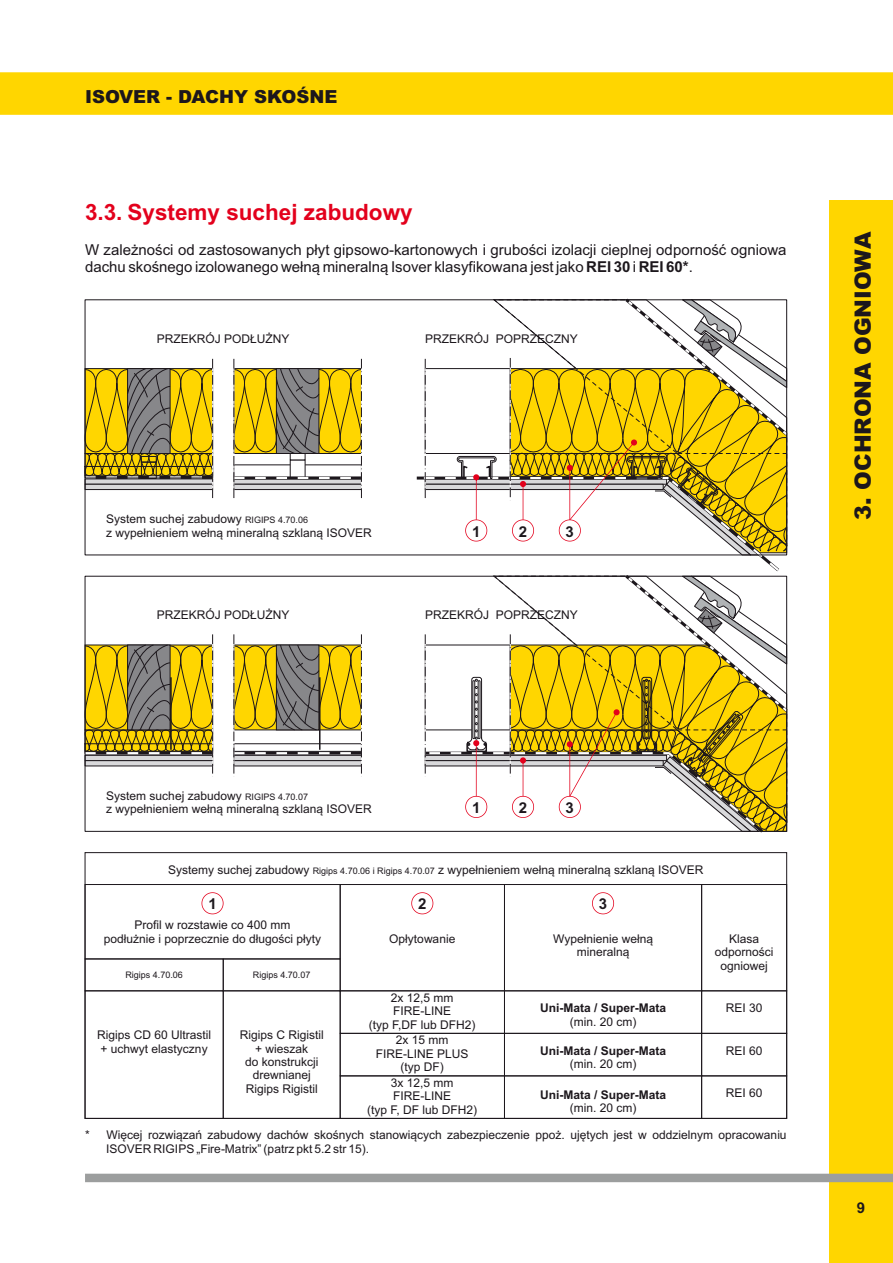
<style>
.page{position:relative;width:893px;height:1263px;background:#fff}
.page>*{position:absolute;margin:0;border:0;box-sizing:border-box;transform-origin:0 0}
.t1{font:700 22.5px "Arial";color:#e3001c}
.t2{font:900 22.5px "Arial";color:#1c171c}
.t3{font:900 18px "Arial";color:#1c171c}
.t4{font:15px/16.8px "Arial";color:#1c171c}
.t5{font:700 15px "Arial";color:#1c171c}
.t6{font:12px/13.4px "Arial";color:#1c171c;text-align:center}
.t7{font:700 12px "Arial";color:#1c171c}
.t8{font:9px "Arial";color:#1c171c}
.s1{font-weight:700}
.s2{font-size:9px}
</style>
<div class="page">
<div style="left:0;top:72px;width:893px;height:43px;background:#ffd600"></div>
<div style="left:340px;top:1033px;width:165px;height:43px;border:1px solid #1c171c"></div>
<svg style="left:234px;top:634px;width:128px;height:140px"></svg>
<svg style="left:87px;top:634px;width:126px;height:140px;background:#bfac4d"></svg>
<svg style="left:234px;top:359px;width:128px;height:140px"></svg>
<svg style="left:87px;top:359px;width:126px;height:140px;background:#bfac4b"></svg>
<div style="left:829px;top:200px;width:64px;height:1063px;background:#ffd600"></div>
<div style="left:85px;top:1174px;width:808px;height:8px;background:#9c9e9e"></div>
<div style="left:85px;top:884px;width:255px;height:75px;border:1px solid #1c171c"></div>
<div style="left:340px;top:884px;width:165px;height:107px;border:1px solid #1c171c"></div>
<div style="left:504px;top:884px;width:198px;height:107px;border:1px solid #1c171c"></div>
<div style="left:701px;top:884px;width:86px;height:107px;border:1px solid #1c171c"></div>
<div style="left:85px;top:959px;width:138px;height:32px;border:1px solid #1c171c"></div>
<div style="left:223px;top:959px;width:117px;height:32px;border:1px solid #1c171c"></div>
<div style="left:223px;top:991px;width:117px;height:127px;border:1px solid #1c171c"></div>
<div style="left:504px;top:1033px;width:198px;height:43px;border:1px solid #1c171c"></div>
<div style="left:701px;top:1033px;width:86px;height:43px;border:1px solid #1c171c"></div>
<div style="left:85px;top:852px;width:702px;height:267px;border:1px solid #1c171c"></div>
<svg style="left:592px;top:892px;width:22px;height:22px"></svg>
<svg style="left:411px;top:892px;width:22px;height:22px"></svg>
<svg style="left:202px;top:892px;width:22px;height:22px"></svg>
<svg style="left:414px;top:298px;width:374px;height:535px"></svg>
<h2 class="t3" style="left:85px;top:90px;width:254px">ISOVER - DACHY SKOŚNE</h2>
<h1 class="t1" style="left:85px;top:204px;width:329px">3.3. Systemy suchej zabudowy</h1>
<p class="t4" style="left:85px;top:243px;width:703px">W zależności od zastosowanych płyt gipsowo-kartonowych i grubości izolacji cieplnej odporność ogniowa dachu skośnego izolowanego wełną mineralną Isover klasyfikowana jest jako <span class="s1">REI 30</span> i <span class="s1">REI 60*</span>.</p>
<p class="t6" style="left:157px;top:333px;width:134px">PRZEKRÓJ PODŁUŻNY</p>
<p class="t6" style="left:425px;top:333px;width:154px">PRZEKRÓJ POPRZECZNY</p>
<p class="t6" style="left:106px;top:513px;width:267px;text-align:left">System suchej zabudowy <span class="s2">RIGIPS 4.70.06<br></span>z wypełnieniem wełną mineralną szklaną ISOVER</p>
<p class="t6" style="left:157px;top:609px;width:134px">PRZEKRÓJ PODŁUŻNY</p>
<p class="t5" style="left:472px;top:526px;width:10px">1</p>
<p class="t5" style="left:519px;top:526px;width:10px">2</p>
<p class="t5" style="left:566px;top:526px;width:10px">3</p>
<p class="t6" style="left:425px;top:609px;width:154px">PRZEKRÓJ POPRZECZNY</p>
<h1 class="t2" style="left:855px;top:519px;width:289px;rotate:-90deg">3. OCHRONA OGNIOWA</h1>
<p class="t6" style="left:106px;top:790px;width:267px;text-align:left">System suchej zabudowy <span class="s2">RIGIPS 4.70.07<br></span>z wypełnieniem wełną mineralną szklaną ISOVER</p>
<p class="t5" style="left:472px;top:802px;width:10px">1</p>
<p class="t5" style="left:519px;top:802px;width:10px">2</p>
<p class="t5" style="left:566px;top:802px;width:10px">3</p>
<p class="t6" style="left:168px;top:864px;width:537px">Systemy suchej zabudowy <span class="s2">Rigips 4.70.06 i Rigips 4.70.07</span> z wypełnieniem wełną mineralną szklaną ISOVER</p>
<p class="t5" style="left:208px;top:898px;width:10px">1</p>
<p class="t6" style="left:104px;top:920px;width:219px">Profil w rozstawie co 400 mm<br>podłużnie i poprzecznie do długości płyty</p>
<p class="t8" style="left:125px;top:971px;width:59px">Rigips 4.70.06</p>
<p class="t8" style="left:253px;top:971px;width:59px">Rigips 4.70.07</p>
<p class="t5" style="left:418px;top:898px;width:10px">2</p>
<p class="t6" style="left:389px;top:933px;width:68px">Opłytowanie</p>
<p class="t5" style="left:599px;top:898px;width:10px">3</p>
<p class="t6" style="left:553px;top:933px;width:102px">Wypełnienie wełną mineralną</p>
<p class="t6" style="left:715px;top:933px;width:60px">Klasa odporności ogniowej</p>
<p class="t6" style="left:369px;top:992px;width:108px">2x 12,5 mm<br>FIRE-LINE<br>(typ F,DF lub DFH2)</p>
<p class="t7" style="left:540px;top:1003px;width:128px">Uni-Mata / Super-Mata</p>
<p class="t6" style="left:726px;top:1002px;width:38px">REI 30</p>
<p class="t6" style="left:726px;top:1045px;width:38px">REI 60</p>
<p class="t6" style="left:726px;top:1087px;width:38px">REI 60</p>
<p class="t6" style="left:570px;top:1016px;width:68px">(min. 20 cm)</p>
<p class="t6" style="left:97px;top:1029px;width:116px;text-align:left">Rigips CD 60 Ultrastil + uchwyt elastyczny</p>
<p class="t6" style="left:240px;top:1029px;width:85px">Rigips C Rigistil + wieszak<br>do konstrukcji drewnianej<br>Rigips Rigistil</p>
<p class="t6" style="left:376px;top:1034px;width:94px">2x 15 mm<br>FIRE-LINE PLUS (typ DF)</p>
<p class="t7" style="left:540px;top:1046px;width:128px">Uni-Mata / Super-Mata</p>
<p class="t6" style="left:570px;top:1058px;width:68px">(min. 20 cm)</p>
<p class="t7" style="left:540px;top:1090px;width:128px">Uni-Mata / Super-Mata</p>
<p class="t6" style="left:570px;top:1102px;width:68px">(min. 20 cm)</p>
<p class="t6" style="left:106px;top:1130px;width:682px;text-align:left;text-indent:-21px">* Więcej rozwiązań zabudowy dachów skośnych stanowiących zabezpieczenie ppoż. ujętych jest w oddzielnym opracowaniu<br>ISOVER RIGIPS „Fire-Matrix” (patrz pkt 5.2 str 15).</p>
<p class="t6" style="left:367px;top:1077px;width:112px">3x 12,5 mm<br>FIRE-LINE<br>(typ F, DF lub DFH2)</p>
<p class="t5" style="left:857px;top:1202px;width:10px">9</p>
</div>
